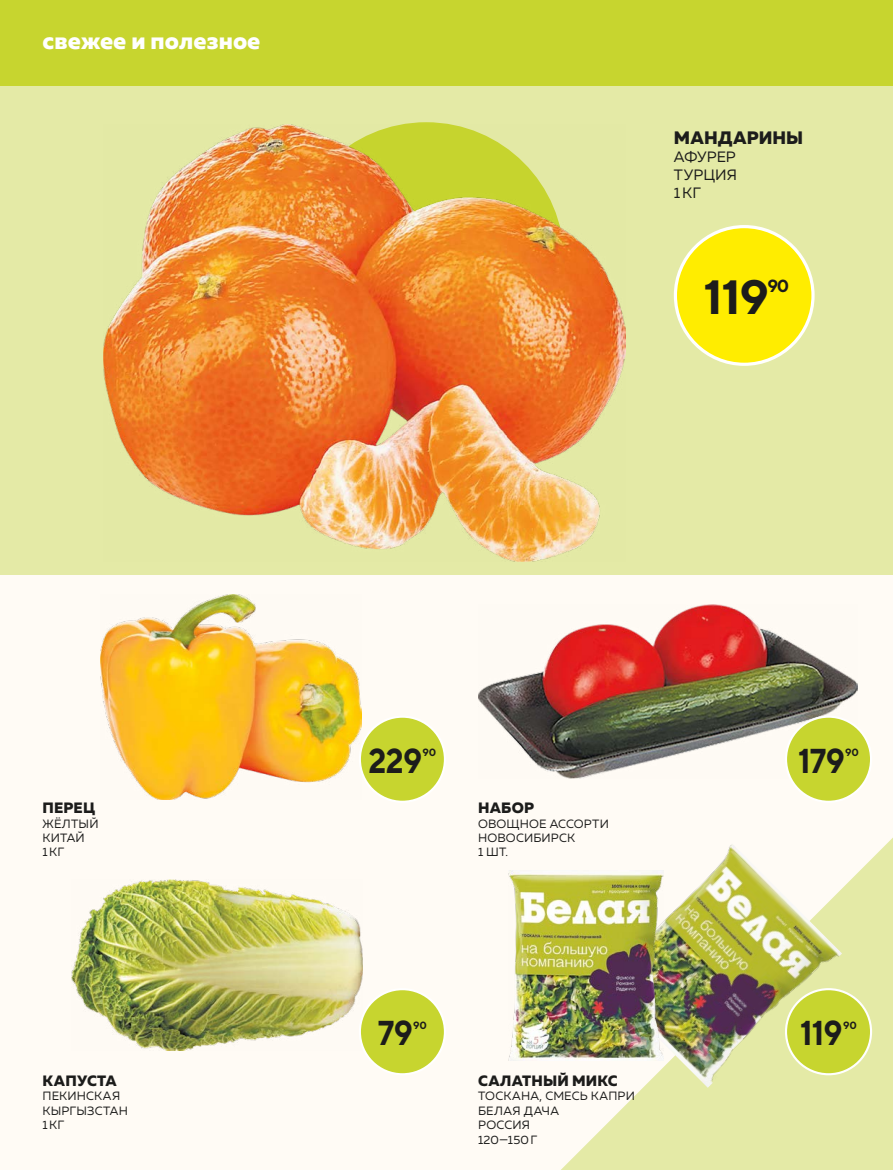
<style>
.page{position:relative;width:893px;height:1170px;background:#fff}
.page>*{position:absolute;margin:0;border:0;box-sizing:border-box;transform-origin:0 0}
.t1{font:700 48px "TT Norms";color:#1c1c1b}
.t2{font:700 34.5px "TT Norms";letter-spacing:-.025em;color:#1c1c1b;scale:.9 1}
.t3{font:800 24px "Muller";letter-spacing:.005em;color:#fff}
.t4{font:800 18px "Muller";letter-spacing:.005em;color:#1c1c1b}
.t5{font:700 17.55px "TT Norms";color:#1c1c1b}
.t6{font:800 15px "Muller";letter-spacing:.01em;color:#1c1c1b}
.t7{font:15px/18px "Muller";letter-spacing:.005em;color:#1c1c1b;text-align:justify}
.t8{font:12px/14.4px "Muller";letter-spacing:.015em;color:#1c1c1b}
.t9{font:700 10.5px "TT Norms";letter-spacing:-.025em;color:#1c1c1b}
</style>
<div class="page">
<div style="left:0;top:574px;width:893px;height:595px;background:#fffbf5"></div>
<div style="left:0;top:85px;width:893px;height:489px;background:#e4eaa6"></div>
<svg style="left:562px;top:838px;width:331px;height:331px;fill:#e4eaa6"></svg>
<div style="left:0;top:0;width:893px;height:85px;background:#c7d52f"></div>
<img style="left:104px;top:124px;width:521px;height:437px">
<img style="left:478px;top:604px;width:380px;height:174px">
<img style="left:598px;top:843px;width:244px;height:244px">
<img style="left:508px;top:870px;width:156px;height:190px">
<img style="left:72px;top:879px;width:290px;height:171px">
<img style="left:101px;top:594px;width:261px;height:205px">
<div style="left:675px;top:226px;width:138px;height:138px;background:#ffed00;border-radius:50%"></div>
<div style="left:674px;top:225px;width:141px;height:141px;border:3px solid #fff;border-radius:50%"></div>
<div style="left:786px;top:989px;width:85px;height:85px;background:#c7d52f;border-radius:50%"></div>
<div style="left:785px;top:988px;width:87px;height:87px;border:2px solid #fff;border-radius:50%"></div>
<div style="left:360px;top:716px;width:85px;height:85px;background:#c7d52f;border-radius:50%"></div>
<div style="left:359px;top:715px;width:87px;height:87px;border:2px solid #fff;border-radius:50%"></div>
<div style="left:786px;top:716px;width:85px;height:85px;background:#c7d52f;border-radius:50%"></div>
<div style="left:785px;top:715px;width:87px;height:87px;border:2px solid #fff;border-radius:50%"></div>
<div style="left:360px;top:989px;width:85px;height:85px;background:#c7d52f;border-radius:50%"></div>
<div style="left:359px;top:988px;width:87px;height:87px;border:2px solid #fff;border-radius:50%"></div>
<h3 class="t3" style="left:43px;top:26px;width:219px">свежее и полезное</h3>
<h3 class="t4" style="left:674px;top:127px;width:131px">МАНДАРИНЫ</h3>
<p class="t7" style="left:674px;top:148px;width:65px">АФУРЕР ТУРЦИЯ 1КГ</p>
<h1 class="t1" style="left:703px;top:267px;width:67px">119</h1>
<h3 class="t5" style="left:768px;top:275px;width:23px">90</h3>
<p class="t6" style="left:42px;top:798px;width:54px">ПЕРЕЦ</p>
<p class="t8" style="left:42px;top:816px;width:58px">ЖЁЛТЫЙ<br>КИТАЙ<br>1КГ</p>
<p class="t6" style="left:43px;top:1071px;width:76px">КАПУСТА</p>
<p class="t8" style="left:43px;top:1088px;width:87px">ПЕКИНСКАЯ<br>КЫРГЫЗСТАН<br>1КГ</p>
<h2 class="t2" style="left:369px;top:738px;width:61px">229</h2>
<p class="t9" style="left:423px;top:745px;width:15px">90</p>
<h2 class="t2" style="left:798px;top:738px;width:53px">179</h2>
<p class="t9" style="left:845px;top:745px;width:15px">90</p>
<p class="t6" style="left:478px;top:798px;width:57px">НАБОР</p>
<p class="t8" style="left:478px;top:816px;width:132px">ОВОЩНОЕ АССОРТИ<br>НОВОСИБИРСК<br>1 ШТ.</p>
<h2 class="t2" style="left:378px;top:1011px;width:40px">79</h2>
<p class="t9" style="left:413px;top:1018px;width:15px">90</p>
<p class="t6" style="left:478px;top:1071px;width:141px">САЛАТНЫЙ МИКС</p>
<p class="t8" style="left:478px;top:1088px;width:158px">ТОСКАНА, СМЕСЬ КАПРИ<br>БЕЛАЯ ДАЧА<br>РОССИЯ<br>120—150Г</p>
<h2 class="t2" style="left:800px;top:1011px;width:49px">119</h2>
<p class="t9" style="left:843px;top:1018px;width:15px">90</p>
</div>
